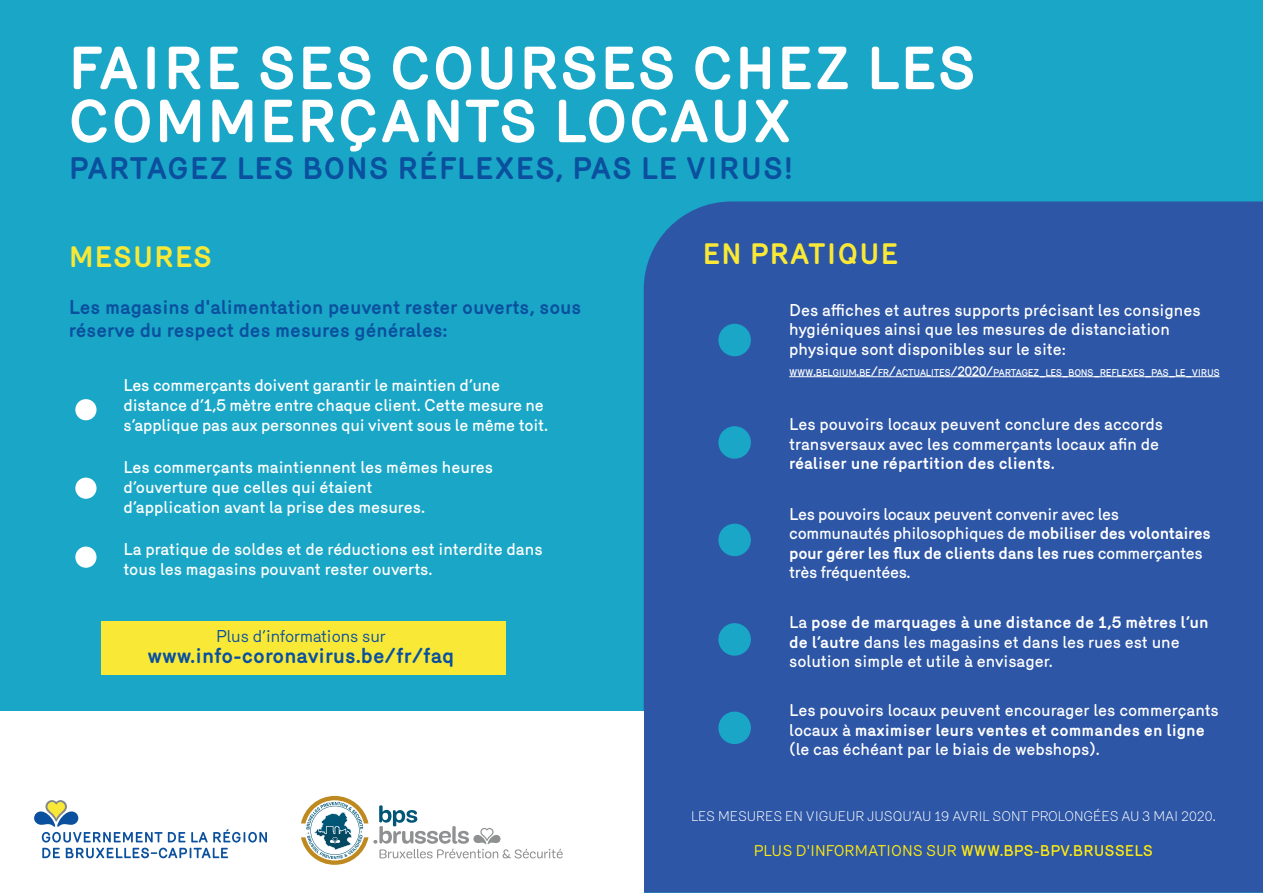
<style>
.page{position:relative;width:1263px;height:893px;background:#1aa7c7}
.page>*{position:absolute;margin:0;border:0;box-sizing:border-box;transform-origin:0 0}
.t1{font:700 58.5px/53.1px "Mercury";letter-spacing:.01em;color:#fff}
.t2{font:700 30px "Mercury";letter-spacing:.02em;color:#0a509f}
.t3{font:700 28.5px "Mercury";letter-spacing:.02em;color:#f9e936}
.t4{font:700 21px "Mercury";color:#0a509f}
.t5{font:700 19.5px/23.4px "Mercury";color:#0a509f}
.t6{font:500 16.5px/19.5px "Mercury";letter-spacing:-.005em;color:#fff}
.t7{font:700 16.5px "Mercury";color:#fff}
.t8{font:16.5px "Mercury";color:#0a509f}
.t9{font:15px "Mercury";color:#ffeb0e}
.t10{font:300 13.5px "Mercury";color:#fff}
.t11{font:500 9.45px "Mercury";letter-spacing:-.04em;color:#fff}
.s1{font-size:13.5px}
.s2{font-weight:700}
.s3{font-weight:500}
</style>
<div class="page">
<div style="left:644px;top:201px;width:619px;height:691px;background:#2d56a6"></div>
<div style="left:718px;top:324px;width:33px;height:32px;background:#1aa7c7;border-radius:50%"></div>
<div style="left:75px;top:399px;width:22px;height:21px;background:#fff;border-radius:50%"></div>
<div style="left:75px;top:478px;width:22px;height:21px;background:#fff;border-radius:50%"></div>
<div style="left:75px;top:547px;width:22px;height:21px;background:#fff;border-radius:50%"></div>
<div style="left:718px;top:426px;width:33px;height:33px;background:#1aa7c7;border-radius:50%"></div>
<div style="left:718px;top:524px;width:33px;height:32px;background:#1aa7c7;border-radius:50%"></div>
<div style="left:718px;top:623px;width:33px;height:33px;background:#1aa7c7;border-radius:50%"></div>
<svg style="left:789px;top:376px;width:27px;height:1px"></svg>
<hr style="left:816px;top:376px;width:40px;height:1px;background:#fff">
<svg style="left:856px;top:376px;width:40px;height:1px"></svg>
<hr style="left:896px;top:376px;width:54px;height:1px;background:#fff">
<hr style="left:950px;top:376px;width:43px;height:1px;background:#fff">
<hr style="left:993px;top:376px;width:46px;height:1px;background:#fff">
<svg style="left:1039px;top:376px;width:61px;height:1px"></svg>
<hr style="left:1100px;top:376px;width:44px;height:1px;background:#fff">
<svg style="left:1144px;top:376px;width:75px;height:1px"></svg>
<div style="left:718px;top:712px;width:33px;height:32px;background:#1aa7c7;border-radius:50%"></div>
<div style="left:101px;top:621px;width:404px;height:53px;background:#f9e936"></div>
<div style="left:0;top:712px;width:643px;height:181px;background:#fff"></div>
<svg style="left:301px;top:796px;width:262px;height:69px"></svg>
<svg style="left:34px;top:800px;width:151px;height:42px"></svg>
<svg style="left:191px;top:829px;width:76px;height:13px"></svg>
<svg style="left:42px;top:848px;width:18px;height:10px"></svg>
<svg style="left:66px;top:848px;width:162px;height:10px"></svg>
<h1 class="t1" style="left:68px;top:42px;width:910px">FAIRE SES COURSES CHEZ LES<br>COMMERÇANTS LOCAUX</h1>
<h2 class="t2" style="left:69px;top:151px;width:725px">PARTAGEZ LES BONS RÉFLEXES, PAS LE VIRUS!</h2>
<h3 class="t3" style="left:69px;top:240px;width:145px">MESURES</h3>
<h3 class="t3" style="left:702px;top:237px;width:198px">EN PRATIQUE</h3>
<p class="t5" style="left:69px;top:295px;width:514px">Les magasins d'alimentation peuvent rester ouverts, sous réserve du respect des mesures générales:</p>
<p class="t6" style="left:123px;top:375px;width:426px">Les commerçants doivent garantir le maintien d’une distance d’1,5 mètre entre chaque client. Cette mesure ne s’applique pas aux personnes qui vivent sous le même toit.</p>
<p class="t6" style="left:123px;top:457px;width:371px">Les commerçants maintiennent les mêmes heures d’ouverture que celles qui étaient<br>d’application avant la prise des mesures.</p>
<p class="t6" style="left:123px;top:539px;width:421px">La pratique de soldes et de réductions est interdite dans tous les magasins pouvant rester ouverts.</p>
<p class="t8" style="left:216px;top:627px;width:171px">Plus d’informations sur</p>
<p class="t4" style="left:147px;top:644px;width:308px">www.info-coronavirus.be/fr/faq</p>
<p class="t6" style="left:789px;top:300px;width:413px">Des affiches et autres supports précisant les consignes hygiéniques ainsi que les mesures de distanciation physique sont disponibles sur le site:</p>
<p class="t11" style="left:789px;top:367px;width:432px">WWW<span class="s1">.</span>BELGIUM<span class="s1">.</span>BE<span class="s1">/</span>FR<span class="s1">/</span>ACTUALITES<span class="s1">/2020/</span>PARTAGEZ<span class="s1">_</span>LES<span class="s1">_</span>BONS<span class="s1">_</span>REFLEXES<span class="s1">_</span>PAS<span class="s1">_</span>LE<span class="s1">_</span>VIRUS</p>
<p class="t6" style="left:789px;top:414px;width:375px">Les pouvoirs locaux peuvent conclure des accords transversaux avec les commerçants locaux afin de</p>
<p class="t7" style="left:789px;top:454px;width:267px">réaliser une répartition des clients.</p>
<p class="t6" style="left:789px;top:504px;width:423px">Les pouvoirs locaux peuvent convenir avec les communautés philosophiques de <span class="s2">mobiliser des volontaires pour gérer les flux de clients dans les rues</span> commerçantes très fréquentées.</p>
<p class="t6" style="left:789px;top:612px;width:421px">La <span class="s2">pose de marquages à une distance de 1,5 mètres l’un de l’autre</span> dans les magasins et dans les rues est une solution simple et utile à envisager.</p>
<p class="t6" style="left:789px;top:701px;width:431px">Les pouvoirs locaux peuvent encourager les commerçants locaux à <span class="s2">maximiser leurs ventes et commandes en ligne </span>(le cas échéant par le biais de webshops).</p>
<p class="t10" style="left:691px;top:809px;width:526px">LES MESURES EN VIGUEUR JUSQU’AU 19 AVRIL SONT PROLONGÉES AU 3 MAI 2020.</p>
<p class="t9" style="left:754px;top:842px;width:401px">PLUS D'INFORMATIONS SUR <span class="s3">WWW.BPS-BPV.BRUSSELS</span></p>
</div>
